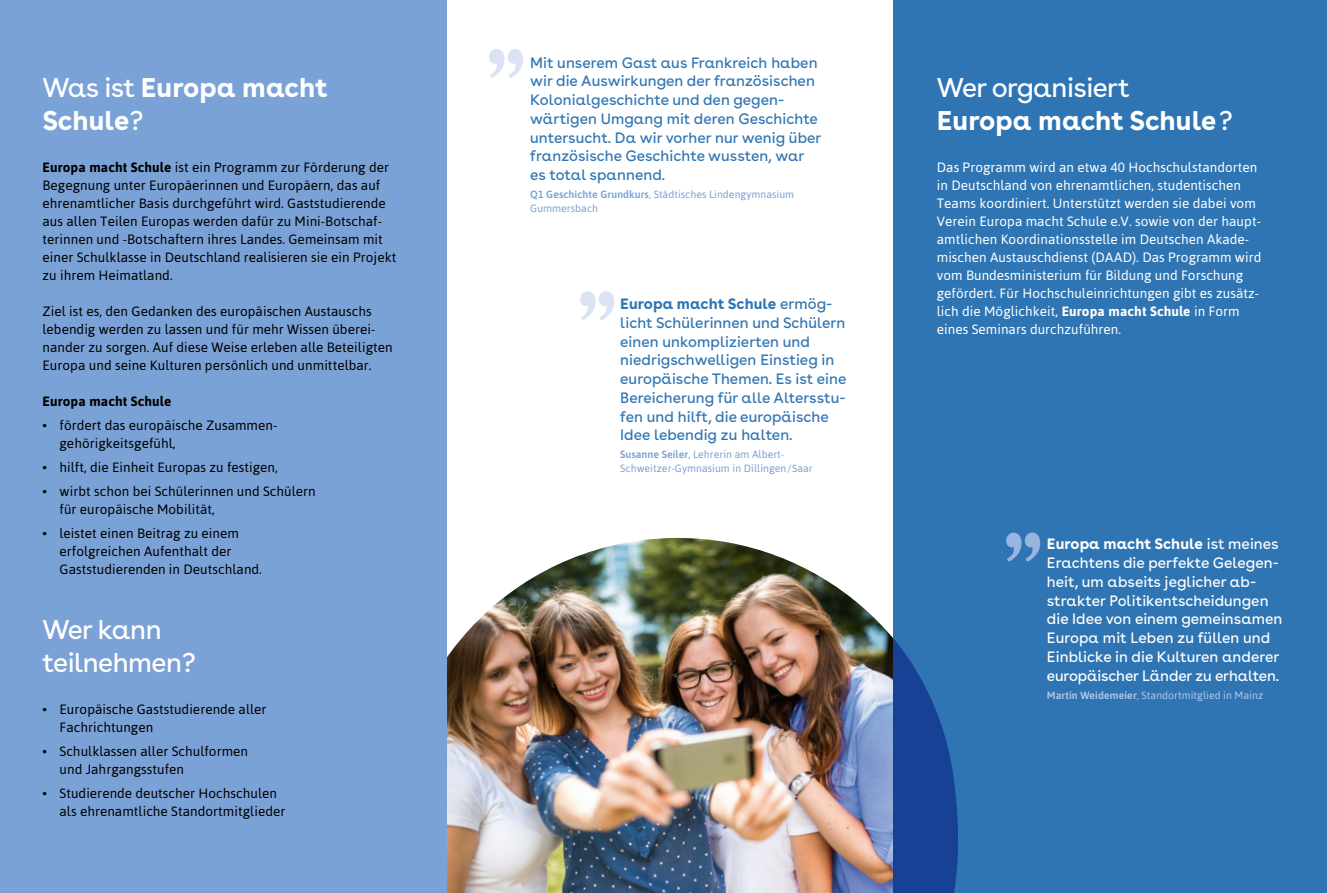
<style>
.page{position:relative;width:1327px;height:893px;background:#fff}
.page>*{position:absolute;margin:0;border:0;box-sizing:border-box;transform-origin:0 0}
.t1{font:700 27px/33px "Buenos Aires";color:#fff}
.t2{font:27px/33px "Buenos Aires";letter-spacing:-.02em;color:#fff}
.t3{font:15px/18.8px "Buenos Aires";letter-spacing:.005em;color:#2f75b3}
.t4{font:15px/18.8px "Buenos Aires";letter-spacing:.005em;color:#fff}
.t5{font:13.5px/18px "Asap";letter-spacing:.005em;color:#000}
.t6{font:13.5px/18px "Asap";letter-spacing:.005em;color:#fff}
.t7{font:700 13.5px "Asap";letter-spacing:.01em;color:#000}
.t8{font:10.5px/13.5px "Asap";letter-spacing:.005em;color:#7ba2d6}
.t9{font:10.5px "Asap";letter-spacing:.005em;color:#b4c6e8}
.s1{font-weight:400}
.s2{font-weight:700}
.s3{font-weight:600}
</style>
<div class="page">
<img style="left:446px;top:538px;width:447px;height:355px">
<div style="left:893px;top:0;width:434px;height:893px;background:#2f75b3"></div>
<svg style="left:893px;top:638px;width:65px;height:255px"></svg>
<div style="left:0;top:0;width:446px;height:893px;background:#7ba2d6"></div>
<svg style="left:1006px;top:533px;width:34px;height:29px"></svg>
<svg style="left:489px;top:49px;width:34px;height:29px"></svg>
<svg style="left:580px;top:291px;width:34px;height:29px"></svg>
<h1 class="t1" style="left:43px;top:70px;width:287px"><span class="s1">Was ist</span> Europa macht<br>Schule<span class="s1">?</span></h1>
<p class="t5" style="left:43px;top:158px;width:355px"><span class="s2">Europa macht Schule</span> ist ein Programm zur Förderung der Begegnung unter Europäerinnen und Europäern, das auf ehrenamtlicher Basis durchgeführt wird. Gaststudierende aus allen Teilen Europas werden dafür zu Mini-Botschaf&shy;terinnen und -Botschaftern ihres Landes. Gemeinsam mit einer Schulklasse in Deutschland realisieren sie ein Projekt zu ihrem Heimatland.</p>
<p class="t5" style="left:43px;top:302px;width:352px">Ziel ist es, den Gedanken des europäischen Austauschs lebendig werden zu lassen und für mehr Wissen überei&shy;nander zu sorgen. Auf diese Weise erleben alle Beteiligten Europa und seine Kulturen persönlich und unmittelbar.</p>
<p class="t7" style="left:43px;top:393px;width:130px">Europa macht Schule</p>
<p class="t5" style="left:60px;top:416px;width:219px;text-indent:-17px">• fördert das europäische Zusammen&shy;gehörigkeitsgefühl,</p>
<p class="t5" style="left:43px;top:458px;width:237px">• hilft, die Einheit Europas zu festigen,</p>
<p class="t5" style="left:60px;top:482px;width:258px;text-indent:-17px">• wirbt schon bei Schülerinnen und Schülern für europäische Mobilität,</p>
<p class="t5" style="left:60px;top:524px;width:204px;text-indent:-17px">• leistet einen Beitrag zu einem erfolgreichen Aufenthalt der<br>Gaststudierenden in Deutschland.</p>
<h1 class="t2" style="left:43px;top:612px;width:155px">Wer kann teilnehmen?</h1>
<p class="t5" style="left:60px;top:700px;width:208px;text-indent:-17px">• Europäische Gaststudierende aller<br>Fachrichtungen</p>
<p class="t5" style="left:60px;top:742px;width:190px;text-indent:-17px">• Schulklassen aller Schulformen und Jahrgangsstufen</p>
<p class="t5" style="left:60px;top:784px;width:227px;text-indent:-17px">• Studierende deutscher Hochschulen als ehrenamtliche Standortmitglieder</p>
<p class="t3" style="left:530px;top:53px;width:293px">Mit unserem Gast aus Frankreich haben wir die Auswirkungen der französischen Kolonialgeschichte und den gegen&shy;wärtigen Umgang mit deren Geschichte untersucht. Da wir vorher nur wenig über französische Geschichte wussten, war es total spannend.</p>
<p class="t8" style="left:530px;top:188px;width:265px"><span class="s3">Q1 Geschichte Grundkurs</span>, Städtisches Lindengymnasium<br>Gummersbach</p>
<p class="t3" style="left:620px;top:294px;width:228px"><span class="s2">Europa macht Schule</span> ermög&shy;licht Schülerinnen und Schülern einen unkomplizierten und niedrigschwelligen Einstieg in europäische Themen. Es ist eine<br>Bereicherung für alle Altersstu&shy;fen und hilft, die europäische<br>Idee lebendig zu halten.</p>
<p class="t8" style="left:620px;top:448px;width:194px"><span class="s3">Susanne Seiler</span>, Lehrerin am Albert-<br>Schweitzer-Gymnasium in Dillingen/Saar</p>
<h1 class="t1" style="left:937px;top:71px;width:297px"><span class="s1">Wer organisiert<br></span>Europa macht Schule<span class="s1">?</span></h1>
<p class="t6" style="left:937px;top:159px;width:326px">Das Programm wird an etwa 40 Hochschulstandorten in Deutschland von ehrenamtlichen, studentischen Teams koordiniert. Unterstützt werden sie dabei vom Verein Europa macht Schule e.V. sowie von der haupt&shy;amtlichen Koordinationsstelle im Deutschen Akade&shy;mischen Austauschdienst (DAAD). Das Programm wird vom Bundesministerium für Bildung und Forschung gefördert. Für Hochschuleinrichtungen gibt es zusätz&shy;lich die Möglichkeit, <span class="s2">Europa macht Schule</span> in Form eines Seminars durchzuführen.</p>
<p class="t4" style="left:1047px;top:534px;width:237px"><span class="s2">Europa macht Schule</span> ist meines<br>Erachtens die perfekte Gelegen&shy;heit, um abseits jeglicher ab&shy;strakter Politikentscheidungen die Idee von einem gemeinsamen<br>Europa mit Leben zu füllen und<br>Einblicke in die Kulturen anderer europäischer Länder zu erhalten.</p>
<p class="t9" style="left:1047px;top:689px;width:218px"><span class="s3">Martin Weidemeier</span>, Standortmitglied in Mainz</p>
</div>
